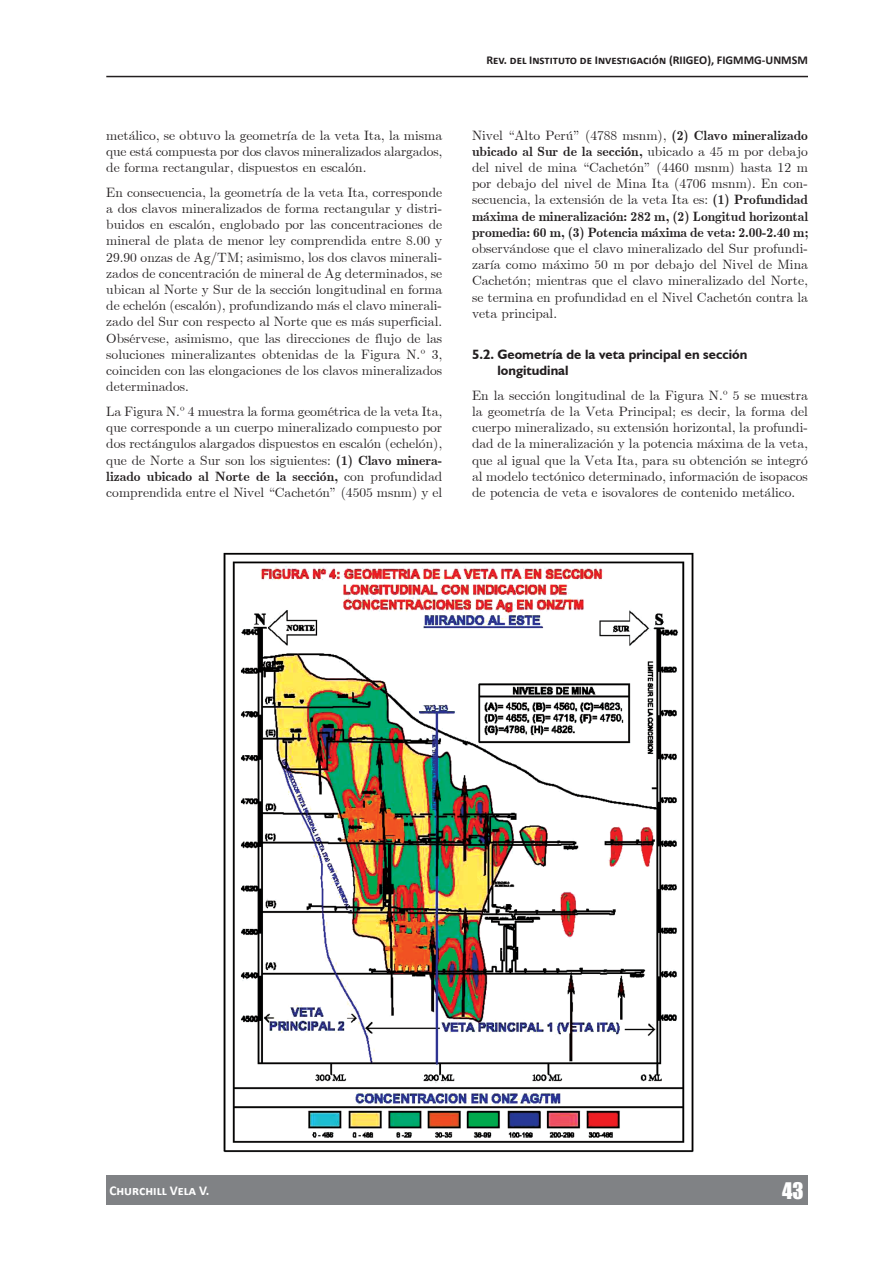
<style>
.page{position:relative;width:893px;height:1263px;background:#fff}
.page>*{position:absolute;margin:0;border:0;box-sizing:border-box;transform-origin:0 0}
.t1{font:21px "Impact";color:#fff}
.t2{font:13.5px/16.2px "Euclid";color:#231f20;text-align:justify}
.t3{font:700 13.5px/16.2px "Humanist 521 BT";color:#231f20}
.t4{font:700 13.5px "Calibri";color:#fff}
.t5{font:700 12px "Calibri";color:#231f20}
.s1{font-weight:700}
</style>
<div class="page">
<div style="left:106px;top:1175px;width:702px;height:30px;background:#808285"></div>
<hr style="left:106px;top:76px;width:702px;height:1px;background:#231f20">
<img style="left:223px;top:552px;width:471px;height:600px">
<p class="t2" style="left:106px;top:127px;width:338px">metálico, se obtuvo la geometría de la veta Ita, la misma que está compuesta por dos clavos mineralizados alargados, de forma rectangular, dispuestos en escalón.</p>
<p class="t2" style="left:106px;top:184px;width:337px">En consecuencia, la geometría de la veta Ita, corresponde a dos clavos mineralizados de forma rectangular y distri&shy;buidos en escalón, englobado por las concentraciones de mineral de plata de menor ley comprendida entre 8.00 y 29.90 onzas de Ag/TM; asimismo, los dos clavos minerali&shy;zados de concentración de mineral de Ag determinados, se ubican al Norte y Sur de la sección longitudinal en forma de echelón (escalón), profundizando más el clavo minerali&shy;zado del Sur con respecto al Norte que es más superficial.<br>Obsérvese, asimismo, que las direcciones de flujo de las soluciones mineralizantes obtenidas de la Figura N.º 3, coinciden con las elongaciones de los clavos mineralizados determinados.</p>
<p class="t2" style="left:106px;top:403px;width:337px">La Figura N.º 4 muestra la forma geométrica de la veta Ita, que corresponde a un cuerpo mineralizado compuesto por dos rectángulos alargados dispuestos en escalón (echelón), que de Norte a Sur son los siguientes: <span class="s1">(1) Clavo minera&shy;lizado ubicado al Norte de la sección,</span> con profundidad comprendida entre el Nivel “Cachetón” (4505 msnm) y el</p>
<p class="t5" style="left:487px;top:52px;width:323px">Rev. del Instituto de Investigación (RIIGEO), FIGMMG-UNMSM</p>
<p class="t2" style="left:472px;top:127px;width:338px">Nivel “Alto Perú” (4788 msnm), <span class="s1">(2) Clavo mineralizado ubicado al Sur de la sección,</span> ubicado a 45 m por debajo del nivel de mina “Cachetón” (4460 msnm) hasta 12 m por debajo del nivel de Mina Ita (4706 msnm). En con&shy;secuencia, la extensión de la veta Ita es: <span class="s1">(1) Profundidad máxima de mineralización: 282 m, (2) Longitud horizontal promedia: 60 m, (3) Potencia máxima de veta: 2.00-2.40 m;</span></p>
<p class="t2" style="left:472px;top:241px;width:337px">observándose que el clavo mineralizado del Sur profundi&shy;zaría como máximo 50 m por debajo del Nivel de Mina Cachetón; mientras que el clavo mineralizado del Norte, se termina en profundidad en el Nivel Cachetón contra la veta principal.</p>
<p class="t3" style="left:497px;top:346px;width:251px;text-indent:-26px">5.2. Geometría de la veta principal en sección longitudinal</p>
<p class="t2" style="left:472px;top:387px;width:337px">En la sección longitudinal de la Figura N.º 5 se muestra la geometría de la Veta Principal; es decir, la forma del cuerpo mineralizado, su extensión horizontal, la profundi&shy;dad de la mineralización y la potencia máxima de la veta, que al igual que la Veta Ita, para su obtención se integró al modelo tectónico determinado, información de isopacos de potencia de veta e isovalores de contenido metálico.</p>
<p class="t4" style="left:109px;top:1182px;width:102px">Churchill Vela V.</p>
<h1 class="t1" style="left:782px;top:1174px;width:23px">43</h1>
</div>
